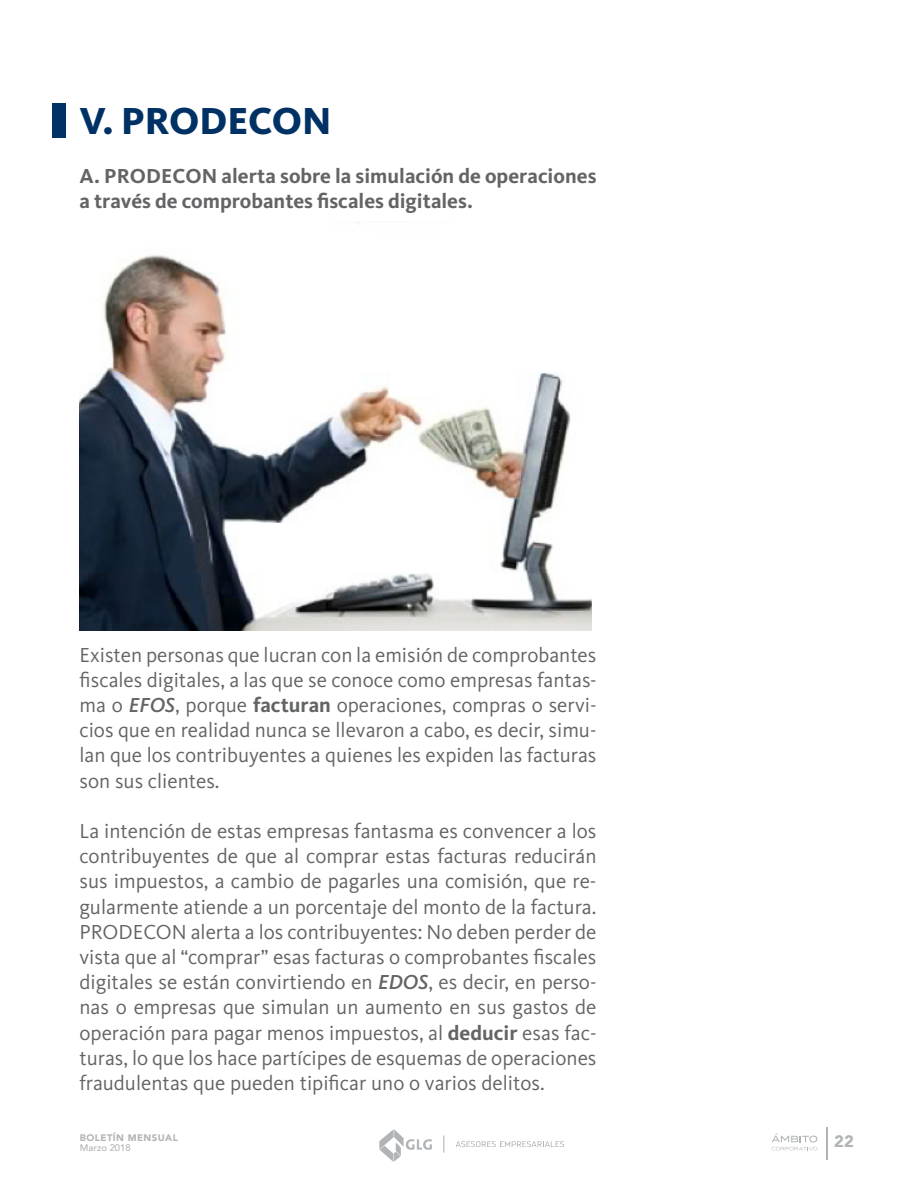
<style>
.page{position:relative;width:918px;height:1188px;background:#fff}
.page>*{position:absolute;margin:0;border:0;box-sizing:border-box;transform-origin:0 0}
.t1{font:800 39px "Kievit OT";color:#003165}
.t2{font:21px/25.2px "Kievit OT";color:#636466;text-align:justify}
.t3{font:700 21px/25.2px "Kievit OT";color:#636466}
.t4{font:900 16.5px "Avenir";color:#b1b4b6}
.t5{font:900 9.45px "Avenir";letter-spacing:.05em;color:#b1b4b6}
.t6{font:500 9.45px "Avenir";color:#b1b4b6}
.s1{font-weight:500;font-style:italic}
.s2{font-weight:700}
</style>
<div class="page">
<svg style="left:379px;top:1130px;width:53px;height:32px"></svg>
<svg style="left:456px;top:1141px;width:108px;height:6px"></svg>
<svg style="left:443px;top:1136px;width:1px;height:17px"></svg>
<svg style="left:772px;top:1134px;width:46px;height:16px"></svg>
<hr style="left:826px;top:1127px;width:2px;height:33px;background:#b1b4b6">
<div style="left:52px;top:104px;width:13px;height:34px;background:#003165"></div>
<img style="left:80px;top:255px;width:511px;height:375px">
<h1 class="t1" style="left:80px;top:97px;width:253px">V. PRODECON</h1>
<p class="t3" style="left:79px;top:163px;width:518px">A. PRODECON alerta sobre la simulación de operaciones a través de comprobantes fiscales digitales.</p>
<p class="t2" style="left:79px;top:642px;width:519px">Existen personas que lucran con la emisión de comprobantes fiscales digitales, a las que se conoce como empresas fantas&shy;ma o <span class="s1">EFOS</span>, porque <span class="s2">facturan</span> operaciones, compras o servi&shy;cios que en realidad nunca se llevaron a cabo, es decir, simu&shy;lan que los contribuyentes a quienes les expiden las facturas son sus clientes.</p>
<p class="t2" style="left:79px;top:818px;width:519px">La intención de estas empresas fantasma es convencer a los contribuyentes de que al comprar estas facturas reducirán sus impuestos, a cambio de pagarles una comisión, que re&shy;gularmente atiende a un porcentaje del monto de la factura.<br>PRODECON alerta a los contribuyentes: No deben perder de vista que al “comprar” esas facturas o comprobantes fiscales digitales se están convirtiendo en <span class="s1">EDOS</span>, es decir, en perso&shy;nas o empresas que simulan un aumento en sus gastos de operación para pagar menos impuestos, al <span class="s2">deducir</span> esas fac&shy;turas, lo que los hace partícipes de esquemas de operaciones fraudulentas que pueden tipificar uno o varios delitos.</p>
<p class="t5" style="left:80px;top:1130px;width:99px">BOLETÍN MENSUAL</p>
<p class="t6" style="left:80px;top:1139px;width:52px">Marzo 2018</p>
<p class="t4" style="left:834px;top:1127px;width:21px">22</p>
</div>
